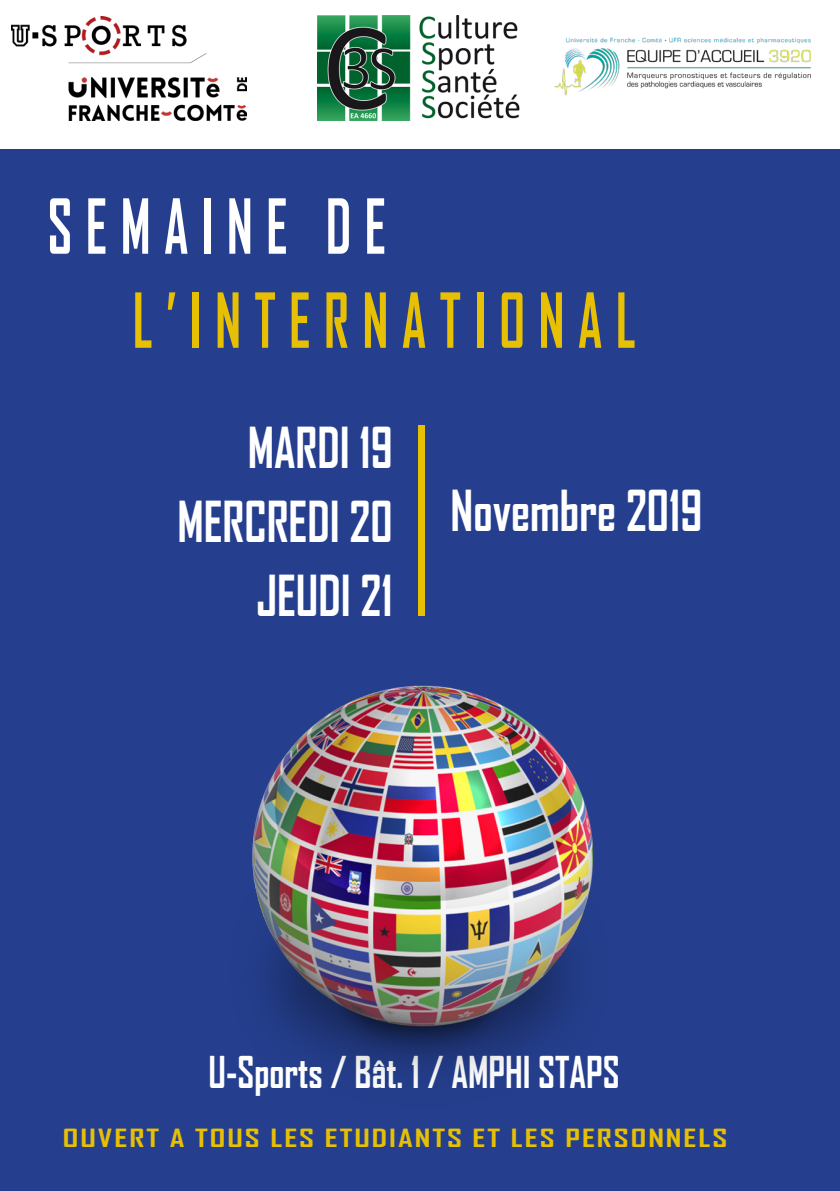
<style>
.page{position:relative;width:840px;height:1191px;background:#fff}
.page>*{position:absolute;margin:0;border:0;box-sizing:border-box;transform-origin:0 0}
.t1{font:700 72.4px "Agency FB";letter-spacing:.25em;color:#e7c004;scale:.74 1}
.t2{font:700 72.4px "Agency FB";letter-spacing:.25em;color:#fff;scale:.74 1}
.t3{font:700 54px/73.8px "Agency FB";color:#fff;text-align:right;scale:.88 1}
.t4{font:700 42px "Agency FB";color:#fff;scale:.88 1}
.t5{font:700 24px "Agency FB";letter-spacing:.06em;color:#e7c004;scale:1.36 1}
</style>
<div class="page">
<div style="left:0;top:150px;width:839px;height:1041px;background:#253f8e"></div>
<img style="left:11px;top:16px;width:235px;height:104px">
<img style="left:317px;top:16px;width:203px;height:104px">
<img style="left:554px;top:37px;width:257px;height:59px">
<img style="left:252px;top:685px;width:341px;height:386px">
<div style="left:418px;top:425px;width:7px;height:191px;background:#e7c004"></div>
<h1 class="t2" style="left:48px;top:181px;width:458px">SEMAINE DE</h1>
<h1 class="t1" style="left:133px;top:275px;width:680px">L’INTERNATIONAL</h1>
<h2 class="t3" style="left:177px;top:410px;width:246px">MARDI 19<br>MERCREDI 20<br>JEUDI 21</h2>
<h2 class="t3" style="left:450px;top:473px;width:287px">Novembre 2019</h2>
<h3 class="t4" style="left:208px;top:1046px;width:468px">U-Sports / Bât. 1 / AMPHI STAPS</h3>
<p class="t5" style="left:63px;top:1123px;width:489px">OUVERT A TOUS LES ETUDIANTS ET LES PERSONNELS</p>
</div>
